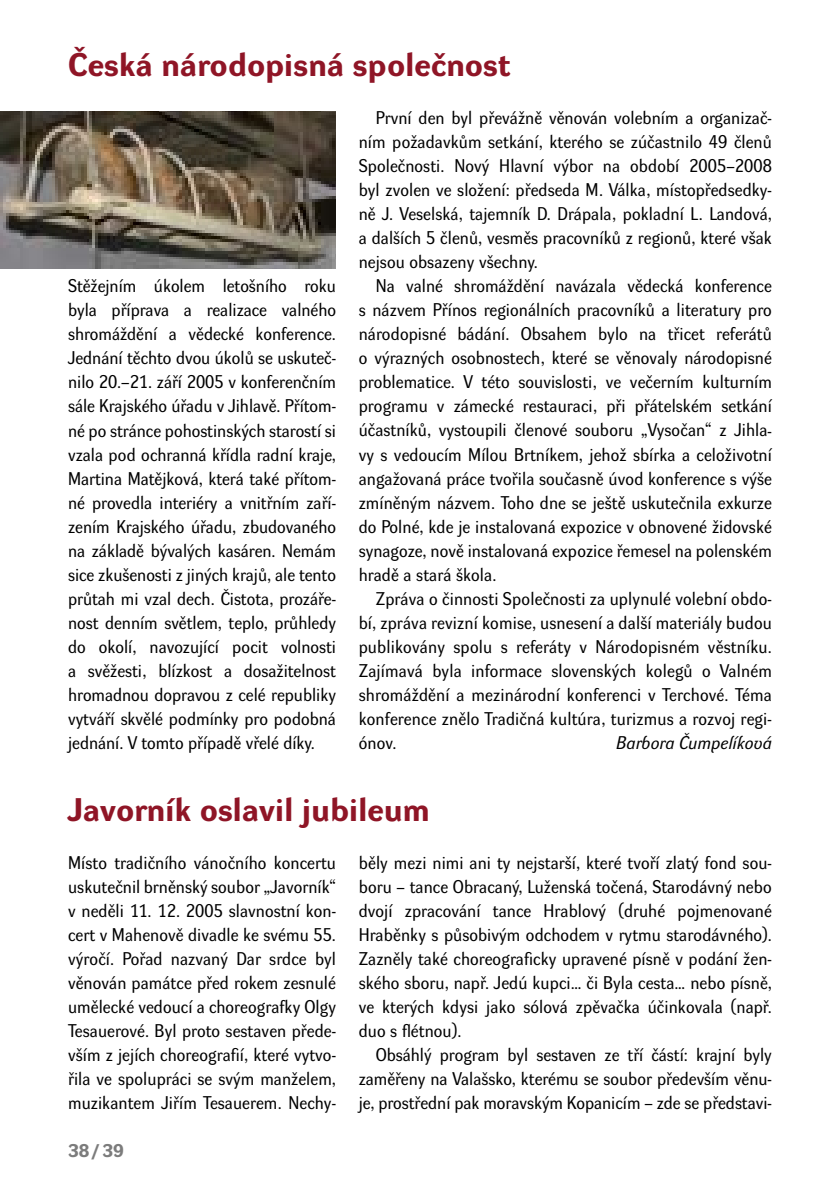
<style>
.page{position:relative;width:840px;height:1191px;background:#fff}
.page>*{position:absolute;margin:0;border:0;box-sizing:border-box;transform-origin:0 0}
.t1{font:700 32px "Dyna Grotesk RECE";letter-spacing:.01em;color:#8f1526}
.t2{font:18px/24px "Dyna Grotesk RCE";letter-spacing:.005em;color:#000;text-align:justify}
.t3{font:italic 18px "Dyna Grotesk RCE";letter-spacing:.005em;color:#000}
.t4{font:700 18px "Dyna Grotesk RECE";color:#7c7c7c}
</style>
<div class="page">
<img style="left:0;top:112px;width:336px;height:156px">
<h1 class="t1" style="left:68px;top:47px;width:443px">Česká národopisná společnost</h1>
<p class="t2" style="left:68px;top:276px;width:269px">Stěžejním úkolem letošního roku byla příprava a realizace valného shromáždění a vědecké konference.<br>Jednání těchto dvou úkolů se uskuteč&shy;nilo 20.–21. září 2005 v konferenčním sále Krajského úřadu v Jihlavě. Přítom&shy;né po stránce pohostinských starostí si vzala pod ochranná křídla radní kraje, Martina Matějková, která také přítom&shy;né provedla interiéry a vnitřním zaří&shy;zením Krajského úřadu, zbudovaného na základě bývalých kasáren. Nemám sice zkušenosti z jiných krajů, ale tento průtah mi vzal dech. Čistota, prozáře&shy;nost denním světlem, teplo, průhledy do okolí, navozující pocit volnosti a svěžesti, blízkost a dosažitelnost hromadnou dopravou z celé republiky vytváří skvělé podmínky pro podobná jednání. V tomto případě vřelé díky.</p>
<p class="t2" style="left:358px;top:108px;width:414px;text-indent:17px">První den byl převážně věnován volebním a organizač&shy;ním požadavkům setkání, kterého se zúčastnilo 49 členů Společnosti. Nový Hlavní výbor na období 2005–2008 byl zvolen ve složení: předseda M. Válka, místopředsedky&shy;ně J. Veselská, tajemník D. Drápala, pokladní L. Landová, a dalších 5 členů, vesměs pracovníků z regionů, které však nejsou obsazeny všechny.</p>
<p class="t2" style="left:358px;top:276px;width:414px;text-indent:17px">Na valné shromáždění navázala vědecká konference s názvem Přínos regionálních pracovníků a literatury pro národopisné bádání. Obsahem bylo na třicet referátů o výrazných osobnostech, které se věnovaly národopisné problematice. V této souvislosti, ve večerním kulturním programu v zámecké restauraci, při přátelském setkání účastníků, vystoupili členové souboru „Vysočan“ z Jihla&shy;vy s vedoucím Mílou Brtníkem, jehož sbírka a celoživotní angažovaná práce tvořila současně úvod konference s výše zmíněným názvem. Toho dne se ještě uskutečnila exkurze do Polné, kde je instalovaná expozice v obnovené židovské synagoze, nově instalovaná expozice řemesel na polenském hradě a stará škola.</p>
<p class="t2" style="left:358px;top:588px;width:414px;text-indent:17px">Zpráva o činnosti Společnosti za uplynulé volební obdo&shy;bí, zpráva revizní komise, usnesení a další materiály budou publikovány spolu s referáty v Národopisném věstníku.<br>Zajímavá byla informace slovenských kolegů o Valném shromáždění a mezinárodní konferenci v Terchové. Téma konference znělo Tradičná kultúra, turizmus a rozvoj regi&shy;ónov.</p>
<p class="t3" style="left:615px;top:731px;width:157px">Barbora Čumpelíková</p>
<h1 class="t1" style="left:68px;top:791px;width:363px">Javorník oslavil jubileum</h1>
<p class="t2" style="left:68px;top:852px;width:269px">Místo tradičního vánočního koncertu uskutečnil brněnský soubor „Javorník“ v neděli 11. 12. 2005 slavnostní kon&shy;cert v Mahenově divadle ke svému 55. výročí. Pořad nazvaný Dar srdce byl věnován památce před rokem zesnulé umělecké vedoucí a choreografky Olgy Tesauerové. Byl proto sestaven přede&shy;vším z jejích choreografií, které vytvo&shy;řila ve spolupráci se svým manželem, muzikantem Jiřím Tesauerem. Nechy-</p>
<p class="t2" style="left:358px;top:852px;width:414px">běly mezi nimi ani ty nejstarší, které tvoří zlatý fond sou&shy;boru – tance Obracaný, Luženská točená, Starodávný nebo dvojí zpracování tance Hrablový (druhé pojmenované Hraběnky s působivým odchodem v rytmu starodávného).<br>Zazněly také choreograficky upravené písně v podání žen&shy;ského sboru, např. Jedú kupci… či Byla cesta… nebo písně, ve kterých kdysi jako sólová zpěvačka účinkovala (např. duo s flétnou).</p>
<p class="t2" style="left:358px;top:1044px;width:414px;text-indent:17px">Obsáhlý program byl sestaven ze tří částí: krajní byly zaměřeny na Valašsko, kterému se soubor především věnu&shy;je, prostřední pak moravským Kopanicím – zde se představi-</p>
<p class="t4" style="left:68px;top:1140px;width:57px">38 / 3 9</p>
</div>
